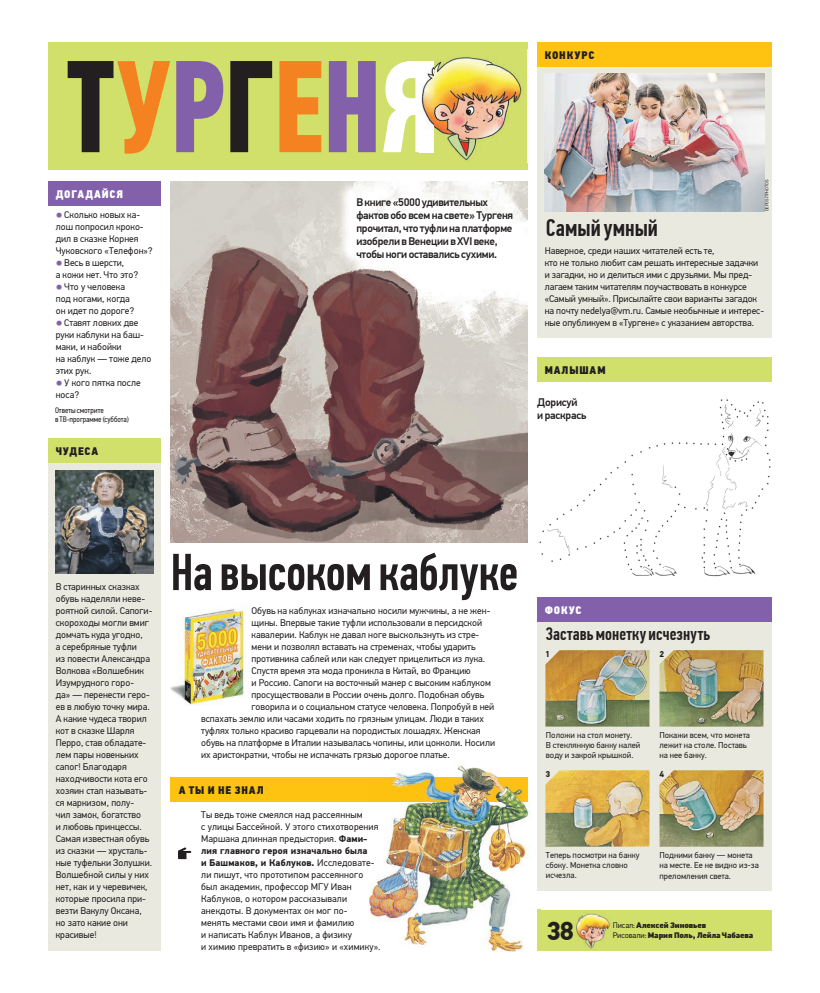
<style>
.page{position:relative;width:820px;height:993px;background:#fff}
.page>*{position:absolute;margin:0;border:0;box-sizing:border-box;transform-origin:0 0}
.t1{font:700 130.9px "PF Din Text Comp Pro";letter-spacing:-.015em;color:#231f20}
.t2{font:500 52px "PF Din Text Comp Pro";color:#231f20}
.t3{font:700 26px "PF Din Text Pro";color:#231f20}
.t4{font:500 24px "PF Din Text Comp Pro";color:#231f20}
.t5{font:500 18px "PF Din Text Comp Pro";letter-spacing:.005em;color:#231f20}
.t6{font:500 11px/13px "PF Din Text Pro";letter-spacing:-.025em;color:#231f20}
.t7{font:11px "PF Din Text Cond Pro X Black";letter-spacing:.08em;color:#231f20}
.t8{font:11px "PF Din Text Cond Pro X Black";letter-spacing:.075em;color:#fff}
.t9{font:9.6px/12px "PF Din Text Pro";color:#231f20}
.t10{font:8.5px/10px "PF Din Text Pro";color:#231f20}
.t11{font:700 8.5px "PF Din Text Pro";color:#231f20}
.t12{font:900 8px/10px "PF Din Text Pro";letter-spacing:-.01em;color:#231f20}
.t13{font:8px/9px "PF Din Text Cond Pro";letter-spacing:-.01em;color:#231f20}
.t14{font:4.5px "PF Din Text Pro";color:#231f20}
.s1{color:#f58220}
.s2{color:#8361aa}
.s3{color:#fff}
.s4{font-size:8px;color:#8361aa}
.s5{font-weight:700}
.s6{font-weight:400}
</style>
<div class="page">
<div style="left:48px;top:43px;width:479px;height:127px;background:#d1df6b"></div>
<img style="left:419px;top:49px;width:109px;height:113px">
<img style="left:419px;top:61px;width:14px;height:91px">
<div style="left:537px;top:909px;width:234px;height:41px;background:#d1df6b"></div>
<img style="left:576px;top:913px;width:34px;height:36px">
<div style="left:537px;top:614px;width:234px;height:276px;background:#e9e9df"></div>
<div style="left:48px;top:444px;width:112px;height:506px;background:#e9e9df"></div>
<div style="left:48px;top:182px;width:112px;height:24px;background:#8361aa"></div>
<div style="left:537px;top:357px;width:234px;height:24px;background:#d1df6b"></div>
<div style="left:537px;top:597px;width:234px;height:24px;background:#8361aa"></div>
<div style="left:48px;top:438px;width:112px;height:24px;background:#d1df6b"></div>
<img style="left:170px;top:182px;width:357px;height:360px">
<img style="left:539px;top:399px;width:232px;height:178px">
<img style="left:545px;top:650px;width:104px;height:76px">
<img style="left:545px;top:770px;width:104px;height:76px">
<img style="left:659px;top:650px;width:104px;height:76px">
<img style="left:659px;top:770px;width:104px;height:76px">
<img style="left:55px;top:470px;width:98px;height:103px">
<div style="left:170px;top:777px;width:357px;height:24px;background:#fec210"></div>
<img style="left:369px;top:765px;width:171px;height:187px">
<img style="left:537px;top:909px;width:3px;height:41px">
<img style="left:537px;top:765px;width:3px;height:125px">
<svg style="left:369px;top:823px;width:9px;height:9px"></svg>
<svg style="left:369px;top:859px;width:5px;height:8px"></svg>
<svg style="left:369px;top:943px;width:11px;height:9px"></svg>
<img style="left:369px;top:777px;width:158px;height:24px">
<svg style="left:178px;top:847px;width:13px;height:11px"></svg>
<div style="left:537px;top:51px;width:234px;height:287px;background:#e9e9df"></div>
<img style="left:544px;top:74px;width:220px;height:137px">
<div style="left:537px;top:43px;width:234px;height:24px;background:#fec210"></div>
<img style="left:170px;top:609px;width:74px;height:96px">
<p class="t1" style="left:67px;top:54px;width:373px">Т<span class="s1">У</span><span class="s2">Р</span>Г<span class="s1">Е</span><span class="s2">Н</span><span class="s3">Я</span></p>
<p class="t8" style="left:56px;top:190px;width:69px">ДОГАДАЙСЯ</p>
<p class="t9" style="left:56px;top:209px;width:98px"><span class="s4">●</span> Сколько новых ка&shy;лош попросил кроко&shy;дил в сказке Корнея<br>Чуковского «Телефон»?</p>
<p class="t9" style="left:56px;top:257px;width:84px"><span class="s4">●</span> Весь в шерсти,<br>а кожи нет. Что это?</p>
<p class="t9" style="left:56px;top:281px;width:80px"><span class="s4">●</span> Что у человека под ногами, когда он идет по дороге?</p>
<p class="t9" style="left:56px;top:317px;width:97px"><span class="s4">●</span> Ставят ловких две руки каблуки на баш&shy;маки, и набойки<br>на каблук — тоже дело этих рук.</p>
<p class="t9" style="left:56px;top:377px;width:86px"><span class="s4">●</span> У кого пятка после носа?</p>
<p class="t13" style="left:55px;top:406px;width:75px">Ответысмотрите<br>в ТВ-программе (суббота)</p>
<p class="t7" style="left:56px;top:446px;width:44px">ЧУДЕСА</p>
<p class="t6" style="left:356px;top:196px;width:158px">Вкниге «5000 удивительных фактовобовсемна свете» Тургеня прочитал, чтотуфлинаплатформе изобреливВенециив XVI веке, чтобыногиоставались сухими.</p>
<p class="t7" style="left:544px;top:51px;width:51px">КОНКУРС</p>
<p class="t4" style="left:545px;top:218px;width:113px">Самый умный</p>
<p class="t14" style="left:765px;top:211px;width:33px;rotate:-90deg">DEPOSITPHOTOS</p>
<p class="t9" style="left:544px;top:245px;width:221px">Наверное, среди наших читателей есть те,<br>кто не только любит сам решать интересные задачки и загадки, но и делиться ими с друзьями. Мы пред&shy;лагаем таким читателям поучаствовать в конкурсе «Самый умный». Присылайте свои варианты загадок на почту nedelya@vm.ru. Самые необычные и интерес&shy;ные опубликуем в «Тургене» с указанием авторства.</p>
<p class="t7" style="left:544px;top:365px;width:62px">МАЛЫШАМ</p>
<p class="t6" style="left:537px;top:396px;width:51px">Дорисуй и раскрась</p>
<p class="t9" style="left:56px;top:581px;width:98px">В старинных сказках обувь наделяли неве&shy;роятной силой. Сапоги&shy;скороходы могли вмиг домчать куда угодно,<br>а серебряные туфли<br>из повести Александра<br>Волкова «Волшебник<br>Изумрудного горо-<br>да» — перенести геро&shy;ев в любую точку мира.<br>А какие чудеса творил кот в сказке Шарля<br>Перро, став обладате&shy;лем пары новеньких сапог! Благодаря находчивости кота его хозяин стал называть&shy;ся маркизом, полу-<br>чил замок, богатство<br>и любовь принцессы.<br>Самая известная обувь из сказки — хрусталь&shy;ные туфельки Золушки.<br>Волшебной силы у них нет, как и у черевичек, которые просила при&shy;везти Вакулу Оксана, но зато какие они красивые!</p>
<p class="t2" style="left:170px;top:551px;width:349px">Навысокомкаблуке</p>
<p class="t9" style="left:251px;top:605px;width:240px">Обувь на каблуках изначально носили мужчины, а не жен-</p>
<p class="t9" style="left:251px;top:617px;width:232px">щины. Впервые такие туфли использовали в персидской</p>
<p class="t9" style="left:251px;top:629px;width:229px">кавалерии. Каблук не давал ноге выскользнуть из стре-</p>
<p class="t9" style="left:251px;top:641px;width:225px">мени и позволял вставать на стременах, чтобы ударить</p>
<p class="t9" style="left:251px;top:653px;width:235px">противника саблей или как следует прицелиться из лука.</p>
<p class="t9" style="left:251px;top:665px;width:221px">Спустя время эта мода проникла в Китай, во Францию</p>
<p class="t9" style="left:251px;top:677px;width:241px">и Россию. Сапоги на восточный манер с высоким каблуком</p>
<p class="t9" style="left:251px;top:689px;width:234px">просуществовали в России очень долго. Подобная обувь</p>
<p class="t9" style="left:251px;top:701px;width:244px">говорила и о социальном статусе человека. Попробуй в ней</p>
<p class="t9" style="left:201px;top:713px;width:284px">вспахать землю или часами ходить по грязным улицам. Люди в таких</p>
<p class="t9" style="left:201px;top:725px;width:281px">туфлях только красиво гарцевали на породистых лошадях. Женская</p>
<p class="t9" style="left:201px;top:737px;width:295px">обувь на платформе в Италии называлась чопины, или цокколи. Носили</p>
<p class="t9" style="left:201px;top:749px;width:250px">их аристократки, чтобы не испачкать грязью дорогое платье.</p>
<p class="t7" style="left:179px;top:785px;width:86px">А ТЫ И НЕ ЗНАЛ</p>
<p class="t9" style="left:201px;top:809px;width:181px">Ты ведь тоже смеялся над рассеянным<br>с улицы Бассейной. У этого стихотворения Маршака длинная предыстория. <span class="s5">Фами&shy;лия главного героя изначально была<br>и Башмаков, и Каблуков.</span> Исследовате&shy;ли пишут, что прототипом рассеянного был академик, профессор МГУ Иван Каблуков, о котором рассказывали анекдоты. В документах он мог по-<br>менять местами свои имя и фамилию<br>и написать Каблук Иванов, а физику<br>и химию превратить в «физию» и «химику».</p>
<p class="t8" style="left:544px;top:605px;width:38px">ФОКУС</p>
<p class="t5" style="left:545px;top:626px;width:166px">Заставь монетку исчезнуть</p>
<p class="t11" style="left:545px;top:650px;width:6px">1</p>
<p class="t11" style="left:659px;top:650px;width:6px">2</p>
<p class="t10" style="left:545px;top:730px;width:96px">Положи на стол монету.<br>В стеклянную банку налей воду и закрой крышкой.</p>
<p class="t11" style="left:545px;top:770px;width:6px">3</p>
<p class="t10" style="left:659px;top:730px;width:92px">Покажи всем, что монета лежит на столе. Поставь на нее банку.</p>
<p class="t11" style="left:659px;top:770px;width:6px">4</p>
<p class="t10" style="left:545px;top:851px;width:95px">Теперь посмотри на банку сбоку. Монетка словно исчезла.</p>
<p class="t10" style="left:659px;top:851px;width:101px">Подними банку — монета на месте. Ее не видно из-за преломления света.</p>
<p class="t3" style="left:546px;top:920px;width:29px">38</p>
<p class="t12" style="left:612px;top:920px;width:142px"><span class="s6">Писал:</span> Алексей Зиновьев<br><span class="s6">Рисовали:</span> Мария Поль, Лейла Чабаева</p>
</div>
